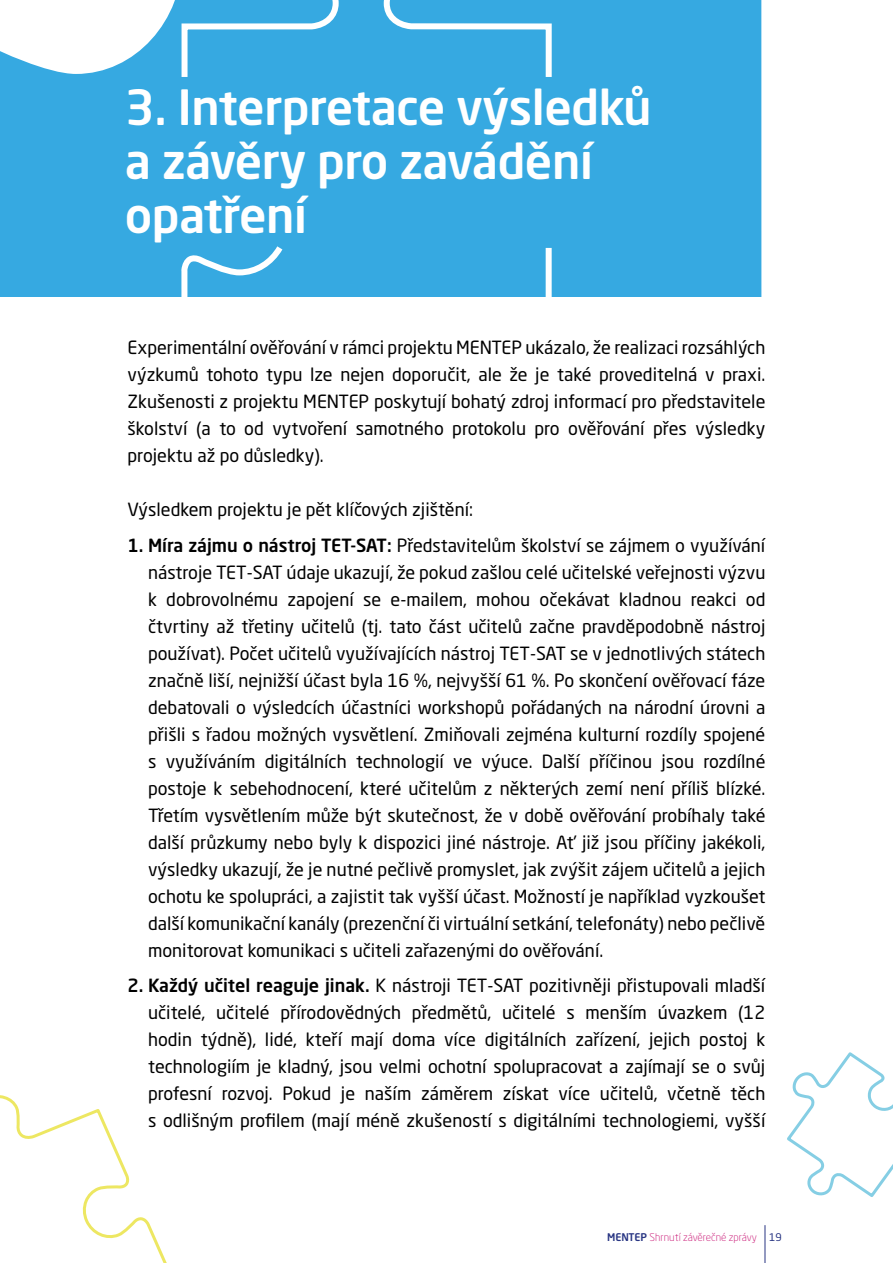
<style>
.page{position:relative;width:893px;height:1263px;background:#fff}
.page>*{position:absolute;margin:0;border:0;box-sizing:border-box;transform-origin:0 0}
.H1-Chapitre{font:500 48px/54px "Neo Sans W1 G";letter-spacing:-.01em;color:#fff}
.Body_text{font:18px/27px "Neo Sans W1 G";color:#000;text-align:justify}
.t1{font:300 10.5px "Neo Sans W1 G";color:#c70c6f}
.s1{font-weight:500}
.s2{font-weight:500;color:#283583}
.s3{font-weight:400;color:#283583}
</style>
<div class="page">
<hr style="left:765px;top:1225px;width:1px;height:38px;background:#283583">
<svg style="left:0;top:0;width:761px;height:297px;fill:#36a9e1"></svg>
<div style="left:178px;top:0;width:377px;height:297px;background:#36a9e1"></div>
<svg style="left:787px;top:1052px;width:106px;height:145px"></svg>
<svg style="left:0;top:1095px;width:167px;height:168px"></svg>
<p class="H1-Chapitre" style="left:125px;top:79px;width:528px">3. Interpretace výsledků a závěry pro zavádění opatření</p>
<p class="Body_text" style="left:128px;top:334px;width:639px">Experimentální ověřování v rámci projektu MENTEP ukázalo, že realizaci rozsáhlých výzkumů tohoto typu lze nejen doporučit, ale že je také proveditelná v praxi.<br>Zkušenosti z projektu MENTEP poskytují bohatý zdroj informací pro představitele školství (a to od vytvoření samotného protokolu pro ověřování přes výsledky projektu až po důsledky).</p>
<p class="Body_text" style="left:128px;top:496px;width:347px">Výsledkem projektu je pět klíčových zjištění:</p>
<p class="Body_text" style="left:148px;top:531px;width:619px;text-indent:-21px"><span class="s1">1. Míra zájmu o nástroj TET-SAT:</span> Představitelům školství se zájmem o využívání nástroje TET-SAT údaje ukazují, že pokud zašlou celé učitelské veřejnosti výzvu k dobrovolnému zapojení se e-mailem, mohou očekávat kladnou reakci od čtvrtiny až třetiny učitelů (tj. tato část učitelů začne pravděpodobně nástroj používat). Počet učitelů využívajících nástroj TET-SAT se v jednotlivých státech značně liší, nejnižší účast byla 16 %, nejvyšší 61 %. Po skončení ověřovací fáze debatovali o výsledcích účastníci workshopů pořádaných na národní úrovni a přišli s řadou možných vysvětlení. Zmiňovali zejména kulturní rozdíly spojené s využíváním digitálních technologií ve výuce. Další příčinou jsou rozdílné postoje k sebehodnocení, které učitelům z některých zemí není příliš blízké.<br>Třetím vysvětlením může být skutečnost, že v době ověřování probíhaly také další průzkumy nebo byly k dispozici jiné nástroje. Ať již jsou příčiny jakékoli, výsledky ukazují, že je nutné pečlivě promyslet, jak zvýšit zájem učitelů a jejich ochotu ke spolupráci, a zajistit tak vyšší účast. Možností je například vyzkoušet další komunikační kanály (prezenční či virtuální setkání, telefonáty) nebo pečlivě monitorovat komunikaci s učiteli zařazenými do ověřování.</p>
<p class="Body_text" style="left:148px;top:972px;width:619px;text-indent:-21px"><span class="s1">2. Každý učitel reaguje jinak.</span> K nástroji TET-SAT pozitivněji přistupovali mladší učitelé, učitelé přírodovědných předmětů, učitelé s menším úvazkem (12 hodin týdně), lidé, kteří mají doma více digitálních zařízení, jejich postoj k technologiím je kladný, jsou velmi ochotní spolupracovat a zajímají se o svůj profesní rozvoj. Pokud je naším záměrem získat více učitelů, včetně těch s odlišným profilem (mají méně zkušeností s digitálními technologiemi, vyšší</p>
<p class="t1" style="left:607px;top:1230px;width:176px"><span class="s2">MENTEP</span> Shrnutí závěrečné zprávy <span class="s3">19</span></p>
</div>
